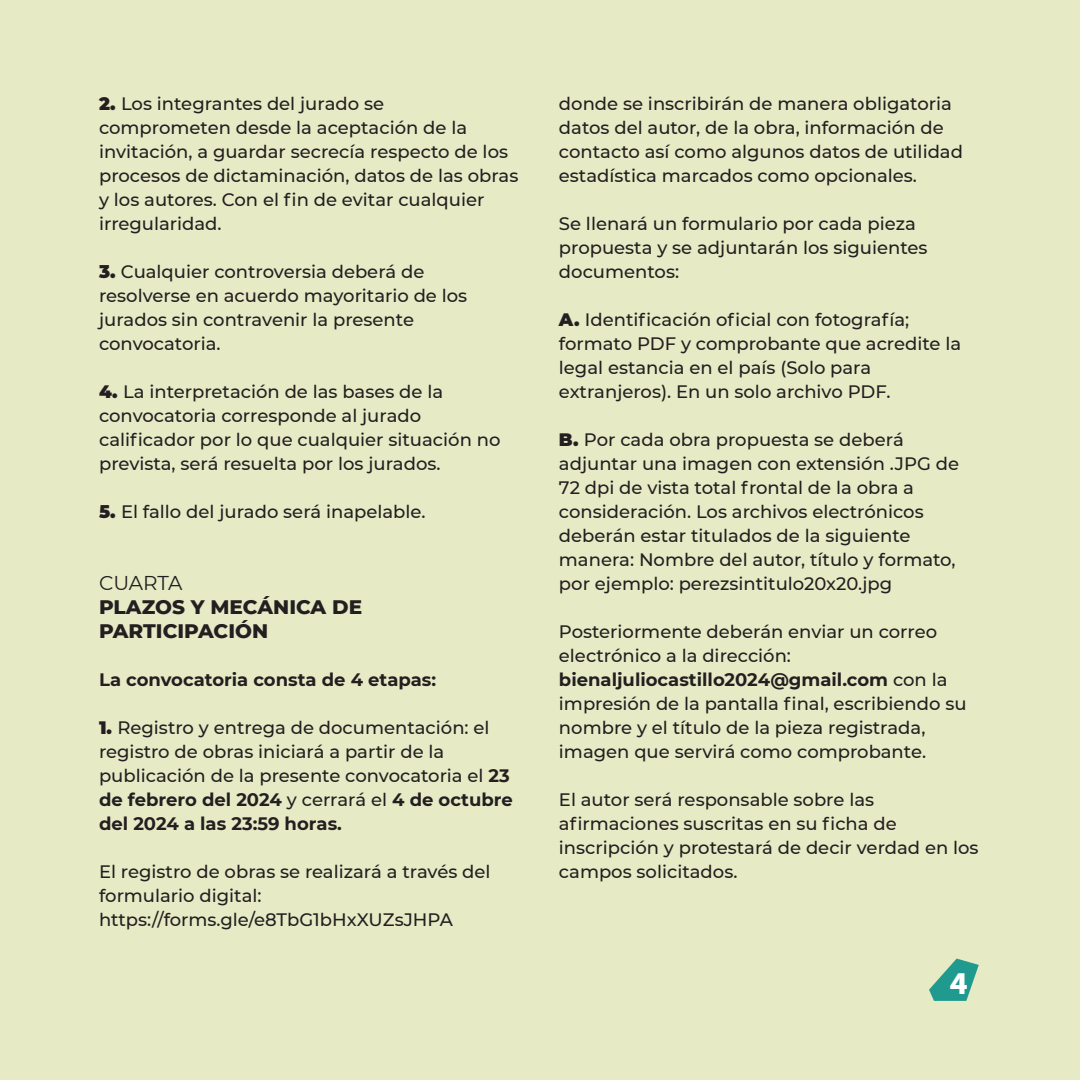
<style>
.page{position:relative;width:1080px;height:1080px;background:#e6ebc6}
.page>*{position:absolute;margin:0;border:0;box-sizing:border-box;transform-origin:0 0}
.t1{font:29px "Museo Slab 900";color:#fff}
.t2{font:800 20px/24px "Montserrat";color:#231f20}
.t3{font:20px "Montserrat";letter-spacing:-.01em;color:#231f20}
.t4{font:500 18px/24px "Montserrat";color:#231f20}
.t5{font:700 18px "Montserrat";color:#231f20}
.s1{font-weight:900}
.s2{font-weight:700}
</style>
<div class="page">
<svg style="left:929px;top:959px;width:50px;height:42px"></svg>
<p class="t4" style="left:99px;top:91px;width:421px"><span class="s1">2.</span> Los integrantes del jurado se comprometen desde la aceptación de la invitación, a guardar secrecía respecto de los procesos de dictaminación, datos de las obras y los autores. Con el fin de evitar cualquier irregularidad.</p>
<p class="t4" style="left:99px;top:259px;width:370px"><span class="s1">3.</span> Cualquier controversia deberá de resolverse en acuerdo mayoritario de los jurados sin contravenir la presente convocatoria.</p>
<p class="t4" style="left:99px;top:379px;width:403px"><span class="s1">4.</span> La interpretación de las bases de la convocatoria corresponde al jurado calificador por lo que cualquier situación no prevista, será resuelta por los jurados.</p>
<p class="t4" style="left:99px;top:499px;width:328px"><span class="s1">5.</span> El fallo del jurado será inapelable.</p>
<p class="t3" style="left:99px;top:569px;width:85px">CUARTA</p>
<p class="t2" style="left:99px;top:594px;width:265px">PLAZOS Y MECÁNICA DE<br>PARTICIPACIÓN</p>
<p class="t5" style="left:99px;top:667px;width:339px">La convocatoria consta de 4 etapas:</p>
<p class="t4" style="left:99px;top:715px;width:415px"><span class="s1">1.</span> Registro y entrega de documentación: el registro de obras iniciará a partir de la publicación de la presente convocatoria el <span class="s2">23 de febrero del 2024</span> y cerrará el <span class="s2">4 de octubre del 2024 a las 23:59 horas.</span></p>
<p class="t4" style="left:99px;top:859px;width:393px">El registro de obras se realizará a través del formulario digital: https://forms.gle/e8TbG1bHxXUZsJHPA</p>
<p class="t4" style="left:559px;top:91px;width:406px">donde se inscribirán de manera obligatoria datos del autor, de la obra, información de contacto así como algunos datos de utilidad estadística marcados como opcionales.</p>
<p class="t4" style="left:559px;top:211px;width:370px">Se llenará un formulario por cada pieza propuesta y se adjuntarán los siguientes documentos:</p>
<p class="t4" style="left:559px;top:307px;width:404px"><span class="s1">A.</span> Identificación oficial con fotografía; formato PDF y comprobante que acredite la legal estancia en el país (Solo para extranjeros). En un solo archivo PDF.</p>
<p class="t4" style="left:559px;top:427px;width:402px"><span class="s1">B.</span> Por cada obra propuesta se deberá adjuntar una imagen con extensión .JPG de 72 dpi de vista total frontal de la obra a consideración. Los archivos electrónicos deberán estar titulados de la siguiente manera: Nombre del autor, título y formato, por ejemplo: perezsintitulo20x20.jpg</p>
<p class="t4" style="left:559px;top:619px;width:409px">Posteriormente deberán enviar un correo electrónico a la dirección: <span class="s2">bienaljuliocastillo2024@gmail.com</span> con la impresión de la pantalla final, escribiendo su nombre y el título de la pieza registrada, imagen que servirá como comprobante.</p>
<p class="t4" style="left:559px;top:787px;width:421px">El autor será responsable sobre las afirmaciones suscritas en su ficha de inscripción y protestará de decir verdad en los campos solicitados.</p>
<h1 class="t1" style="left:950px;top:967px;width:20px">4</h1>
</div>
